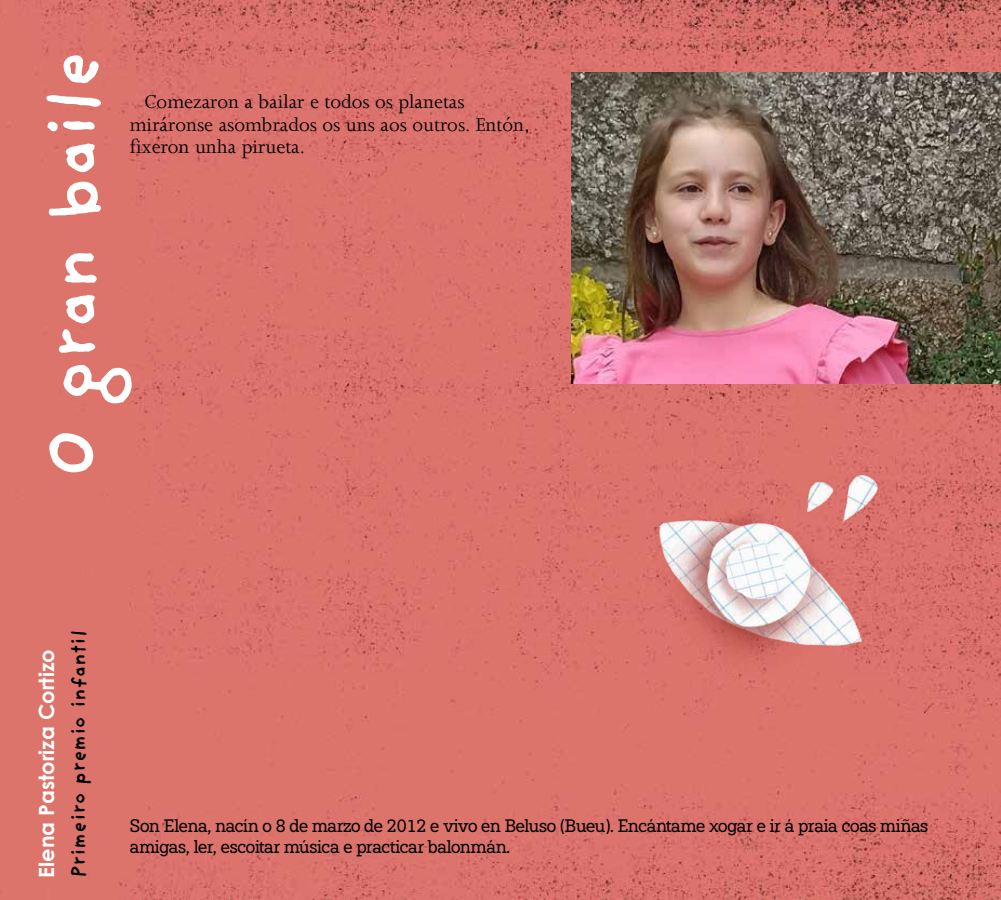
<style>
.page{position:relative;width:1001px;height:900px;background:#fff}
.page>*{position:absolute;margin:0;border:0;box-sizing:border-box;transform-origin:0 0}
.t1{font:700 72px "Providence Sans Pro";letter-spacing:-.01em;color:#fff}
.t2{font:21px/22.5px "Joanna";color:#000}
.t3{font:700 21px "Century Gothic";color:#fff}
.t4{font:700 20.7px "Providence Sans Pro";color:#000}
.t5{font:18px/21.6px "Paul Slab Soft";letter-spacing:-.015em;color:#000}
</style>
<div class="page">
<img style="left:0;top:0;width:1000px;height:900px">
<img style="left:571px;top:72px;width:429px;height:312px">
<img style="left:638px;top:434px;width:299px;height:296px">
<p class="t1" style="left:30px;top:479px;width:431px;rotate:-90deg">O gran baile</p>
<p class="t2" style="left:130px;top:91px;width:401px;text-indent:15px">Comezaron a bailar e todos os planetas miráronse asombrados os uns aos outros. Entón, fixeron unha pirueta.</p>
<p class="t3" style="left:30px;top:878px;width:230px;rotate:-90deg">Elena Pastoriza Cortizo</p>
<p class="t4" style="left:66px;top:878px;width:249px;rotate:-90deg">Primeiro premio infantil</p>
<p class="t5" style="left:130px;top:815px;width:800px">Son Elena, nacín o 8 de marzo de 2012 e vivo en Beluso (Bueu). Encántame xogar e ir á praia coas miñas amigas, ler, escoitar música e practicar balonmán.</p>
</div>
